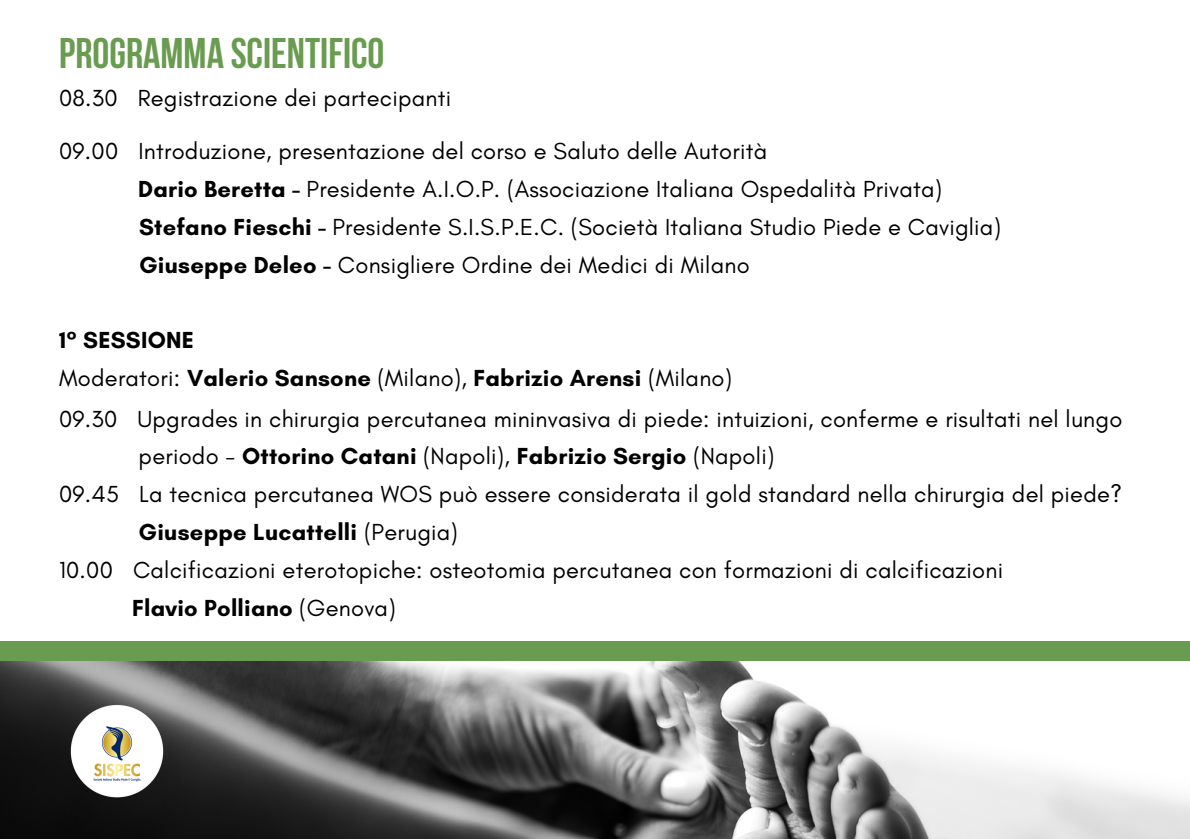
<style>
.page{position:relative;width:1190px;height:839px;background:#fff}
.page>*{position:absolute;margin:0;border:0;box-sizing:border-box;transform-origin:0 0}
.t1{font:700 42.6px "Bebas Neue";color:#699c50}
.t2{font:23.6px/37.8px "Glacial Indifference";letter-spacing:.01em;color:#000}
.t3{font:700 23.6px/37.8px "Glacial Indifference";letter-spacing:.01em;color:#000}
.s1{font-weight:700}
.s2{font-weight:400}
</style>
<div class="page">
<img style="left:0;top:661px;width:1190px;height:177px">
<div style="left:0;top:641px;width:1190px;height:20px;background:#699c50"></div>
<img style="left:70px;top:704px;width:93px;height:93px">
<h1 class="t1" style="left:59px;top:36px;width:327px">PROGRAMMA SCIENTIFICO</h1>
<p class="t2" style="left:59px;top:79px;width:394px">08.30 Registrazione dei partecipanti</p>
<p class="t2" style="left:138px;top:132px;width:864px;text-indent:-79px">09.00 Introduzione, presentazione del corso e Saluto delle Autorità<br><span class="s1">Dario Beretta -</span> Presidente A.I.O.P. (Associazione Italiana Ospedalità Privata)<br><span class="s1">Stefano Fieschi -</span> Presidente S.I.S.P.E.C. (Società Italiana Studio Piede e Caviglia)<br><span class="s1">Giuseppe Deleo -</span> Consigliere Ordine dei Medici di Milano</p>
<p class="t3" style="left:59px;top:321px;width:674px">1° SESSIONE<br><span class="s2">Moderatori:</span> Valerio Sansone <span class="s2">(Milano),</span> Fabrizio Arensi <span class="s2">(Milano)</span></p>
<p class="t2" style="left:59px;top:399px;width:1065px">09.30 Upgrades in chirurgia percutanea mininvasiva di piede: intuizioni, conferme e risultati nel lungo</p>
<p class="t3" style="left:139px;top:437px;width:637px"><span class="s2">periodo -</span> Ottorino Catani <span class="s2">(Napoli),</span> Fabrizio Sergio <span class="s2">(Napoli)</span></p>
<p class="t2" style="left:59px;top:475px;width:1064px">09.45 La tecnica percutanea WOS può essere considerata il gold standard nella chirurgia del piede?</p>
<p class="t3" style="left:139px;top:513px;width:321px">Giuseppe Lucattelli <span class="s2">(Perugia)</span></p>
<p class="t2" style="left:59px;top:550px;width:946px">10.00 Calcificazioni eterotopiche: osteotomia percutanea con formazioni di calcificazioni</p>
<p class="t3" style="left:132px;top:588px;width:265px">Flavio Polliano <span class="s2">(Genova)</span></p>
</div>
